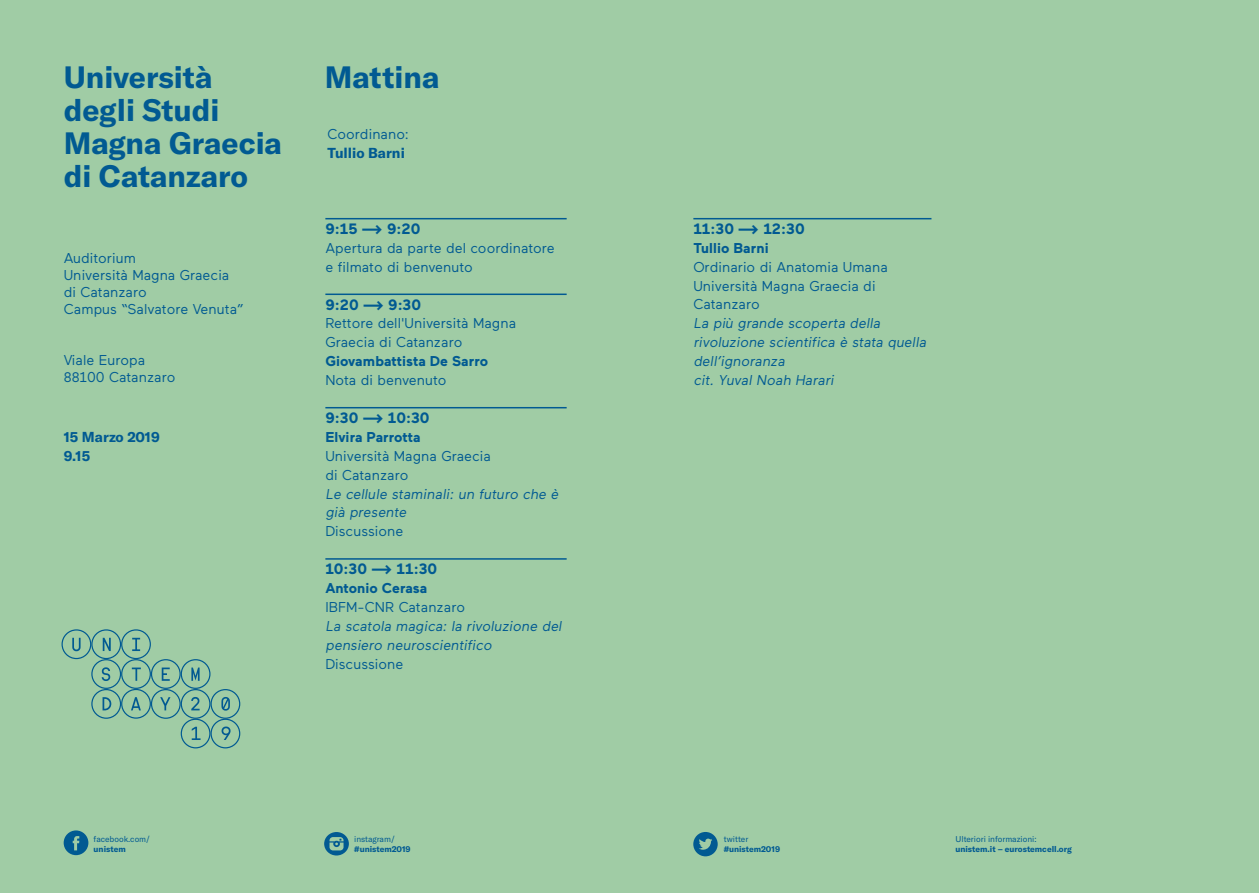
<style>
.page{position:relative;width:1259px;height:893px;background:#a0cca5}
.page>*{position:absolute;margin:0;border:0;box-sizing:border-box;transform-origin:0 0}
.t1{font:700 30.45px/33px "GT America";color:#015a92}
.t2{font:700 15px "Maax";color:#015a92}
.t3{font:14.25px/18.9px "Maax";color:#015a92}
.t4{font:italic 14.25px/18.9px "Maax";color:#015a92}
.t5{font:700 14.25px "Maax";color:#015a92}
.t6{font:700 14.25px/18.9px "GT America";color:#015a92}
.t7{font:700 8.25px "GT America";color:#015a92}
.t8{font:8.25px "GT America";color:#015a92}
</style>
<div class="page">
<svg style="left:693px;top:832px;width:24px;height:24px"></svg>
<svg style="left:64px;top:830px;width:24px;height:25px"></svg>
<svg style="left:324px;top:832px;width:25px;height:23px"></svg>
<svg style="left:62px;top:629px;width:178px;height:119px"></svg>
<hr style="left:325px;top:218px;width:241px;height:1px;background:#015a92">
<hr style="left:325px;top:294px;width:241px;height:1px;background:#015a92">
<hr style="left:325px;top:407px;width:241px;height:1px;background:#015a92">
<hr style="left:325px;top:558px;width:241px;height:2px;background:#015a92">
<hr style="left:693px;top:218px;width:238px;height:1px;background:#015a92">
<h1 class="t1" style="left:64px;top:60px;width:150px">Università</h1>
<h1 class="t1" style="left:325px;top:60px;width:116px">Mattina</h1>
<h1 class="t1" style="left:64px;top:93px;width:220px">degli Studi<br>Magna Graecia di Catanzaro</h1>
<p class="t2" style="left:325px;top:221px;width:97px">9:15 ---&gt; 9:20</p>
<p class="t3" style="left:325px;top:239px;width:231px">Apertura da parte del coordinatore e filmato di benvenuto</p>
<p class="t2" style="left:325px;top:296px;width:97px">9:20 ---&gt; 9:30</p>
<p class="t3" style="left:325px;top:314px;width:192px">Rettore dell'Università Magna<br>Graecia di Catanzaro</p>
<p class="t5" style="left:325px;top:354px;width:164px">Giovambattista De Sarro</p>
<p class="t3" style="left:325px;top:371px;width:123px">Nota di benvenuto</p>
<p class="t2" style="left:325px;top:410px;width:106px">9:30 ---&gt; 10:30</p>
<p class="t5" style="left:325px;top:429px;width:97px">Elvira Parrotta</p>
<p class="t3" style="left:325px;top:446px;width:167px">Università Magna Graecia di Catanzaro</p>
<p class="t4" style="left:325px;top:484px;width:237px">Le cellule staminali: un futuro che è già presente</p>
<p class="t3" style="left:325px;top:522px;width:79px">Discussione</p>
<p class="t2" style="left:325px;top:561px;width:113px">10:30 ---&gt; 11:30</p>
<p class="t5" style="left:325px;top:580px;width:103px">Antonio Cerasa</p>
<p class="t3" style="left:325px;top:598px;width:141px">IBFM-CNR Catanzaro</p>
<p class="t4" style="left:325px;top:617px;width:240px">La scatola magica: la rivoluzione del pensiero neuroscientifico</p>
<p class="t3" style="left:325px;top:654px;width:79px">Discussione</p>
<p class="t3" style="left:327px;top:125px;width:83px">Coordinano:</p>
<p class="t6" style="left:327px;top:144px;width:79px">Tullio Barni</p>
<p class="t3" style="left:64px;top:249px;width:181px;line-height:17.1px">Auditorium<br>Università Magna Graecia di Catanzaro<br>Campus “Salvatore Venuta”</p>
<p class="t3" style="left:64px;top:352px;width:113px;line-height:17.1px">Viale Europa<br>88100 Catanzaro</p>
<p class="t6" style="left:64px;top:427px;width:97px">15 Marzo 2019<br>9.15</p>
<p class="t8" style="left:94px;top:834px;width:58px">facebook.com/</p>
<p class="t7" style="left:94px;top:844px;width:34px">unistem</p>
<p class="t8" style="left:354px;top:834px;width:42px">instagram/</p>
<p class="t7" style="left:354px;top:843px;width:58px">#unistem2019</p>
<p class="t2" style="left:693px;top:221px;width:113px">11:30 ---&gt; 12:30</p>
<p class="t5" style="left:693px;top:240px;width:77px">Tullio Barni</p>
<p class="t3" style="left:693px;top:257px;width:196px">Ordinario di Anatomia Umana<br>Università Magna Graecia di<br>Catanzaro</p>
<p class="t4" style="left:693px;top:314px;width:237px">La più grande scoperta della rivoluzione scientifica è stata quella dell’ignoranza<br>cit. Yuval Noah Harari</p>
<p class="t8" style="left:723px;top:834px;width:26px">twitter</p>
<p class="t7" style="left:723px;top:844px;width:58px">#unistem2019</p>
<p class="t8" style="left:955px;top:834px;width:83px">Ulteriori informazioni:</p>
<p class="t7" style="left:955px;top:844px;width:118px">unistem.it – eurostemcell.org</p>
</div>
